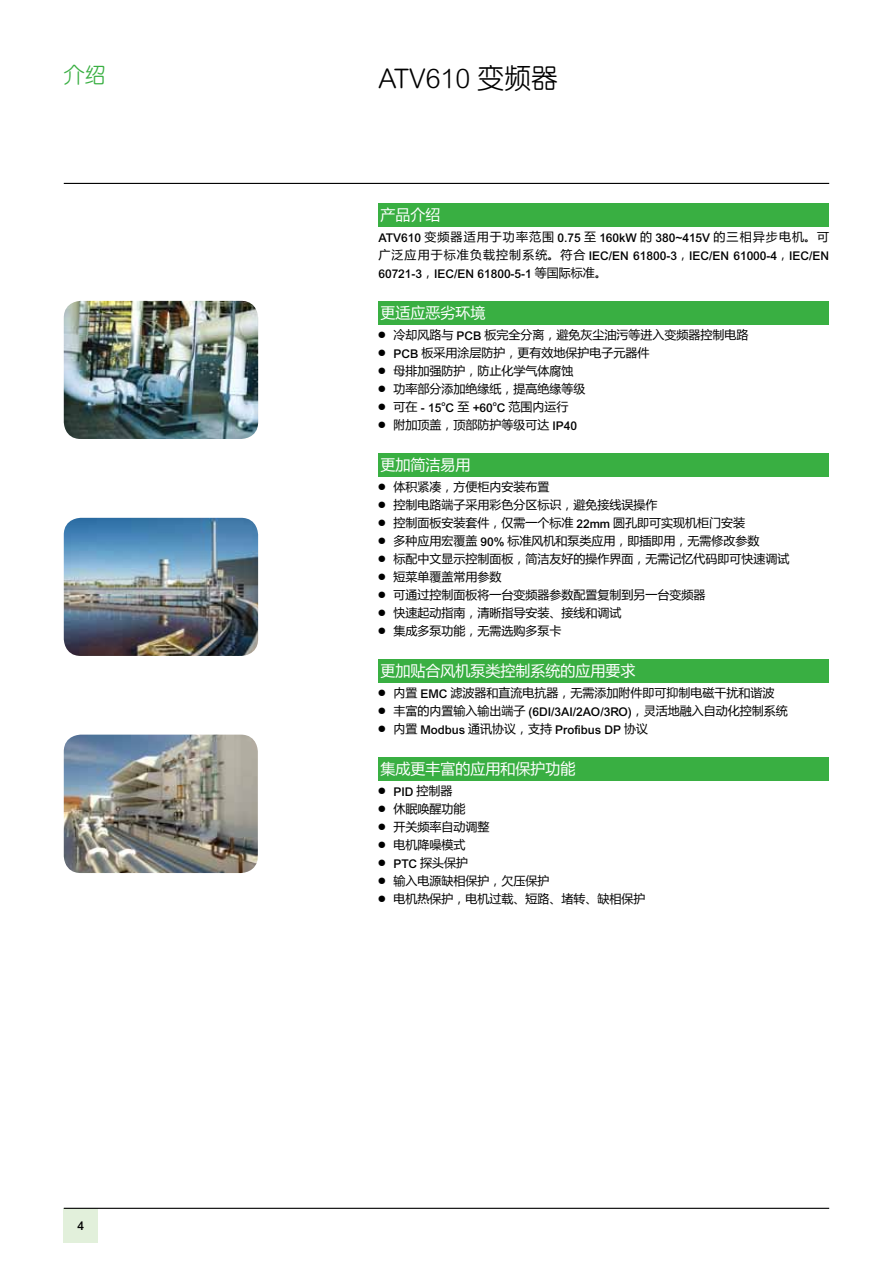
<style>
.page{position:relative;width:893px;height:1263px;background:#fff}
.page>*{position:absolute;margin:0;border:0;box-sizing:border-box;transform-origin:0 0}
.t1{font:300 27px "Arial Rounded MT Pro";color:#000}
.t2{font:21px "H Ye 2 gj";color:#39af42}
.t3{font:15px "Microsoft Ya Hei UI";color:#fff}
.t4{font:12px/18px "Microsoft Ya Hei UI";color:#000}
.t5{font:500 12px/18px "Arial MT Std";color:#000;text-align:justify}
.t6{font:500 7.05px "Arial MT Std";color:#000}
.s1{font-family:"H Ye 2 gj";font-weight:400}
.s2{font-family:"Microsoft Ya Hei UI";font-weight:400}
.s3{font-family:"Graph Sch"}
.s4{font-family:"Arial MT Std";font-weight:500}
</style>
<div class="page">
<hr style="left:64px;top:183px;width:765px;height:1px;background:#000">
<div style="left:64px;top:1208px;width:34px;height:34px;background:#e2f0db"></div>
<hr style="left:64px;top:1208px;width:765px;height:1px;background:#000">
<img style="left:64px;top:301px;width:194px;height:138px">
<img style="left:64px;top:518px;width:194px;height:138px">
<img style="left:64px;top:735px;width:194px;height:138px">
<div style="left:378px;top:203px;width:451px;height:24px;background:#39af42"></div>
<div style="left:378px;top:301px;width:451px;height:24px;background:#39af42"></div>
<div style="left:378px;top:453px;width:451px;height:24px;background:#39af42"></div>
<div style="left:378px;top:659px;width:451px;height:24px;background:#39af42"></div>
<div style="left:378px;top:757px;width:451px;height:24px;background:#39af42"></div>
<h2 class="t2" style="left:64px;top:64px;width:43px">介绍</h2>
<h1 class="t1" style="left:378px;top:63px;width:181px">ATV610 <span class="s1">变频器</span></h1>
<p class="t5" style="left:77px;top:1216px;width:8px">4</p>
<p class="t3" style="left:381px;top:205px;width:61px">产品介绍</p>
<p class="t5" style="left:378px;top:229px;width:452px">ATV610 <span class="s2">变频器适用于功率范围</span> 0.75 <span class="s2">至</span> 160kW <span class="s2">的</span> 380~415V <span class="s2">的三相异步电机。可广泛应用于标准负载控制系统。符合</span> IEC/EN 61800-3<span class="s2">，</span>IEC/EN 61000-4<span class="s2">，</span>IEC/EN 60721-3<span class="s2">，</span>IEC/EN 61800-5-1 <span class="s2">等国际标准。</span></p>
<p class="t3" style="left:381px;top:303px;width:106px">更适应恶劣环境</p>
<p class="t4" style="left:378px;top:325px;width:372px"><span class="s3">p</span> 冷却风路与 <span class="s4">PCB</span> 板完全分离，避免灰尘油污等进入变频器控制电路<span class="s3">p</span> <span class="s4">PCB</span> 板采用涂层防护，更有效地保护电子元器件<br><span class="s3">p</span> 母排加强防护，防止化学气体腐蚀<br><span class="s3">p</span> 功率部分添加绝缘纸，提高绝缘等级<br><span class="s3">p</span> 可在 <span class="s4">- 15 C</span> 至 <span class="s4">+60 C</span> 范围内运行</p>
<p class="t6" style="left:441px;top:399px;width:6px">o</p>
<p class="t6" style="left:493px;top:399px;width:6px">o</p>
<p class="t4" style="left:378px;top:415px;width:200px"><span class="s3">p</span> 附加顶盖，顶部防护等级可达 <span class="s4">IP40</span></p>
<p class="t3" style="left:381px;top:455px;width:91px">更加简洁易用</p>
<p class="t4" style="left:378px;top:477px;width:412px"><span class="s3">p</span> 体积紧凑，方便柜内安装布置<br><span class="s3">p</span> 控制电路端子采用彩色分区标识，避免接线误操作<br><span class="s3">p</span> 控制面板安装套件，仅需一个标准 <span class="s4">22mm</span> 圆孔即可实现机柜门安装<br><span class="s3">p</span> 多种应用宏覆盖 <span class="s4">90%</span> 标准风机和泵类应用，即插即用，无需修改参数<br><span class="s3">p</span> 标配中文显示控制面板，简洁友好的操作界面，无需记忆代码即可快速调试<span class="s3">p</span> 短菜单覆盖常用参数<br><span class="s3">p</span> 可通过控制面板将一台变频器参数配置复制到另一台变频器<br><span class="s3">p</span> 快速起动指南，清晰指导安装、接线和调试<br><span class="s3">p</span> 集成多泵功能，无需选购多泵卡</p>
<p class="t3" style="left:381px;top:661px;width:256px">更加贴合风机泵类控制系统的应用要求</p>
<p class="t4" style="left:378px;top:683px;width:411px"><span class="s3">p</span> 内置 <span class="s4">EMC</span> 滤波器和直流电抗器，无需添加附件即可抑制电磁干扰和谐波<br><span class="s3">p</span> 丰富的内置输入输出端子 <span class="s4">(6DI/3AI/2AO/3RO)</span>，灵活地融入自动化控制系统</p>
<p class="t5" style="left:378px;top:721px;width:271px"><sup>p</sup> <span class="s2">内置</span> Modbus <span class="s2">通讯协议，支持</span> Profibus DP <span class="s2">协议</span></p>
<p class="t3" style="left:381px;top:759px;width:196px">集成更丰富的应用和保护功能</p>
<p class="t5" style="left:378px;top:783px;width:76px"><sup>p</sup> PID <span class="s2">控制器</span></p>
<p class="t4" style="left:378px;top:799px;width:268px"><span class="s3">p</span> 休眠唤醒功能<br><span class="s3">p</span> 开关频率自动调整<br><span class="s3">p</span> 电机降噪模式<br><span class="s3">p</span> <span class="s4">PTC</span> 探头保护<br><span class="s3">p</span> 输入电源缺相保护，欠压保护<br><span class="s3">p</span> 电机热保护，电机过载、短路、堵转、缺相保护</p>
</div>
